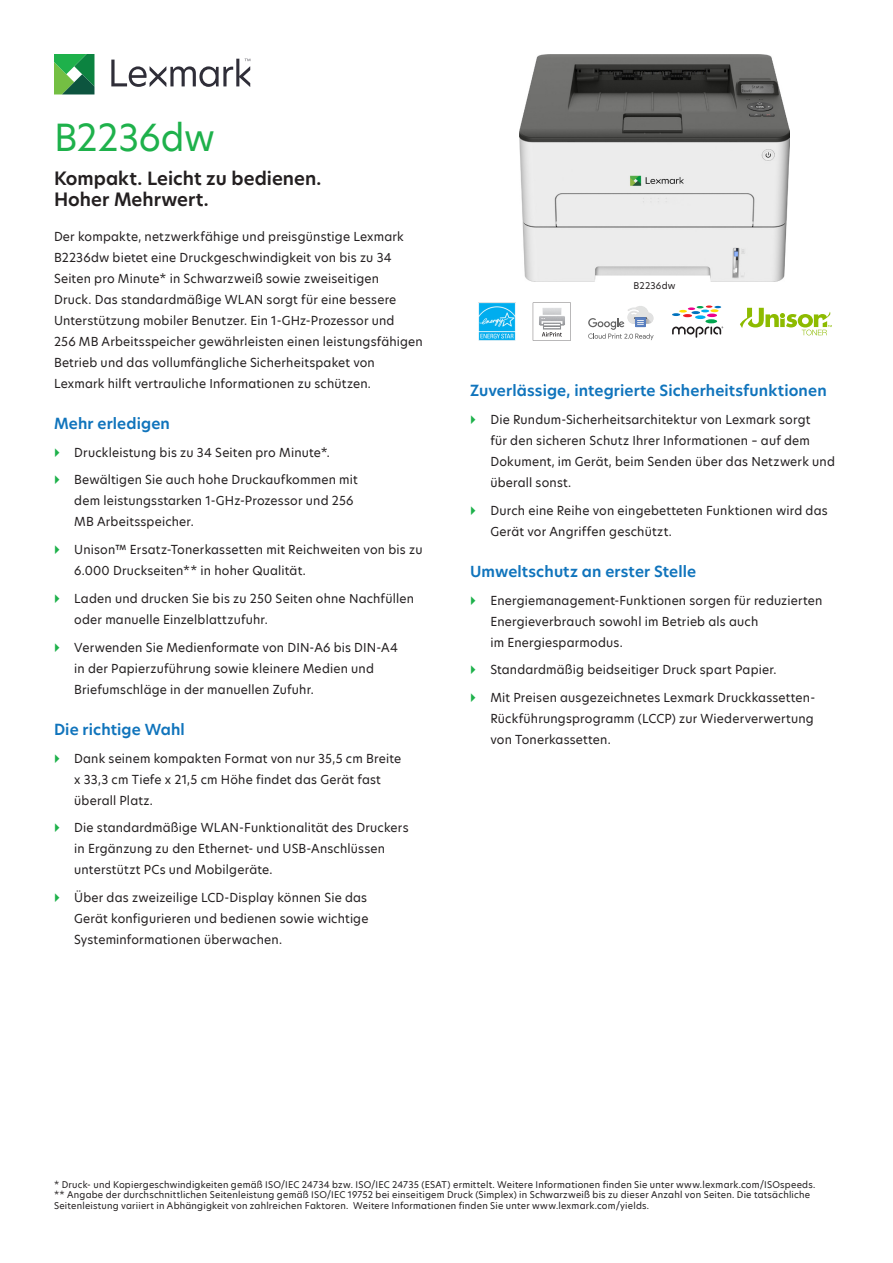
<style>
.page{position:relative;width:893px;height:1263px;background:#fff}
.page>*{position:absolute;margin:0;border:0;box-sizing:border-box;transform-origin:0 0}
.Title_Header{font:36px "TP Hero";letter-spacing:-.01em;color:#1eb14b}
.Body_header_-_level{font:600 18px/21px "TP Hero";color:#231f20}
.Body_header_-_level-2{font:600 15px "TP Hero";letter-spacing:.01em;color:#1074bc}
.Body_Copy{font:12px/21px "TP Hero";letter-spacing:.015em;color:#231f20}
.Footnotes{font:9px/10.5px "TP Hero";letter-spacing:.025em;color:#231f20}
</style>
<div class="page">
<svg style="left:111px;top:59px;width:139px;height:28px"></svg>
<svg style="left:54px;top:54px;width:40px;height:40px;background:#3d9b53"></svg>
<img style="left:519px;top:54px;width:270px;height:228px">
<img style="left:479px;top:303px;width:37px;height:38px">
<svg style="left:533px;top:303px;width:38px;height:38px"></svg>
<img style="left:535px;top:306px;width:34px;height:24px">
<svg style="left:588px;top:306px;width:66px;height:34px"></svg>
<svg style="left:672px;top:327px;width:51px;height:11px"></svg>
<svg style="left:705px;top:319px;width:12px;height:4px"></svg>
<svg style="left:695px;top:315px;width:11px;height:4px"></svg>
<svg style="left:672px;top:305px;width:49px;height:12px"></svg>
<svg style="left:740px;top:308px;width:92px;height:27px"></svg>
<p class="Title_Header" style="left:54px;top:113px;width:162px">B2236dw</p>
<p class="Body_header_-_level" style="left:54px;top:168px;width:269px">Kompakt. Leicht zu bedienen.<br>Hoher Mehrwert.</p>
<p class="Body_Copy" style="left:54px;top:225px;width:370px">Der kompakte, netzwerkfähige und preisgünstige Lexmark B2236dw bietet eine Druckgeschwindigkeit von bis zu 34<br>Seiten pro Minute* in Schwarzweiß sowie zweiseitigen<br>Druck. Das standardmäßige WLAN sorgt für eine bessere Unterstützung mobiler Benutzer. Ein 1-GHz-Prozessor und<br>256 MB Arbeitsspeicher gewährleisten einen leistungsfähigen Betrieb und das vollumfängliche Sicherheitspaket von Lexmark hilft vertrauliche Informationen zu schützen.</p>
<p class="Body_header_-_level-2" style="left:54px;top:413px;width:117px">Mehr erledigen</p>
<p class="Body_Copy" style="left:74px;top:441px;width:257px">Druckleistung bis zu 34 Seiten pro Minute*.</p>
<p class="Body_Copy" style="left:74px;top:469px;width:285px">Bewältigen Sie auch hohe Druckaufkommen mit dem leistungsstarken 1-GHz-Prozessor und 256<br>MB Arbeitsspeicher.</p>
<p class="Body_Copy" style="left:74px;top:539px;width:350px">Unison™ Ersatz-Tonerkassetten mit Reichweiten von bis zu<br>6.000 Druckseiten** in hoher Qualität.</p>
<p class="Body_Copy" style="left:74px;top:588px;width:341px">Laden und drucken Sie bis zu 250 Seiten ohne Nachfüllen oder manuelle Einzelblattzufuhr.</p>
<p class="Body_Copy" style="left:74px;top:636px;width:325px">Verwenden Sie Medienformate von DIN-A6 bis DIN-A4 in der Papierzuführung sowie kleinere Medien und<br>Briefumschläge in der manuellen Zufuhr.</p>
<p class="Body_header_-_level-2" style="left:54px;top:719px;width:132px">Die richtige Wahl</p>
<p class="Body_Copy" style="left:74px;top:747px;width:328px">Dank seinem kompakten Format von nur 35,5 cm Breite x 33,3 cm Tiefe x 21,5 cm Höhe findet das Gerät fast überall Platz.</p>
<p class="Body_Copy" style="left:74px;top:817px;width:336px">Die standardmäßige WLAN-Funktionalität des Druckers in Ergänzung zu den Ethernet- und USB-Anschlüssen unterstützt PCs und Mobilgeräte.</p>
<p class="Body_Copy" style="left:74px;top:887px;width:296px;text-align:justify">Über das zweizeilige LCD-Display können Sie das Gerät konfigurieren und bedienen sowie wichtige Systeminformationen überwachen.</p>
<p class="Footnotes" style="left:633px;top:280px;width:44px">B2236dw</p>
<p class="Body_header_-_level-2" style="left:470px;top:380px;width:358px">Zuverlässige, integrierte Sicherheitsfunktionen</p>
<p class="Body_Copy" style="left:490px;top:409px;width:346px">Die Rundum-Sicherheitsarchitektur von Lexmark sorgt<br>für den sicheren Schutz Ihrer Informationen – auf dem Dokument, im Gerät, beim Senden über das Netzwerk und überall sonst.</p>
<p class="Body_Copy" style="left:490px;top:499px;width:339px">Durch eine Reihe von eingebetteten Funktionen wird das<br>Gerät vor Angriffen geschützt.</p>
<p class="Body_header_-_level-2" style="left:470px;top:561px;width:228px">Umweltschutz an erster Stelle</p>
<p class="Body_Copy" style="left:490px;top:589px;width:334px">Energiemanagement-Funktionen sorgen für reduzierten<br>Energieverbrauch sowohl im Betrieb als auch<br>im Energiesparmodus.</p>
<p class="Body_Copy" style="left:490px;top:659px;width:288px">Standardmäßig beidseitiger Druck spart Papier.</p>
<p class="Body_Copy" style="left:490px;top:687px;width:326px">Mit Preisen ausgezeichnetes Lexmark Druckkassetten-<br>Rückführungsprogramm (LCCP) zur Wiederverwertung von Tonerkassetten.</p>
<p class="Footnotes" style="left:54px;top:1179px;width:763px">* Druck- und Kopiergeschwindigkeiten gemäß ISO/IEC 24734 bzw. ISO/IEC 24735 (ESAT) ermittelt. Weitere Informationen finden Sie unter www.lexmark.com/ISOspeeds.</p>
<p class="Footnotes" style="left:54px;top:1190px;width:758px">** Angabe der durchschnittlichen Seitenleistung gemäß ISO/IEC 19752 bei einseitigem Druck (Simplex) in Schwarzweiß bis zu dieser Anzahl von Seiten. Die tatsächliche<br>Seitenleistung variiert in Abhängigkeit von zahlreichen Faktoren. Weitere Informationen finden Sie unter www.lexmark.com/yields.</p>
</div>
